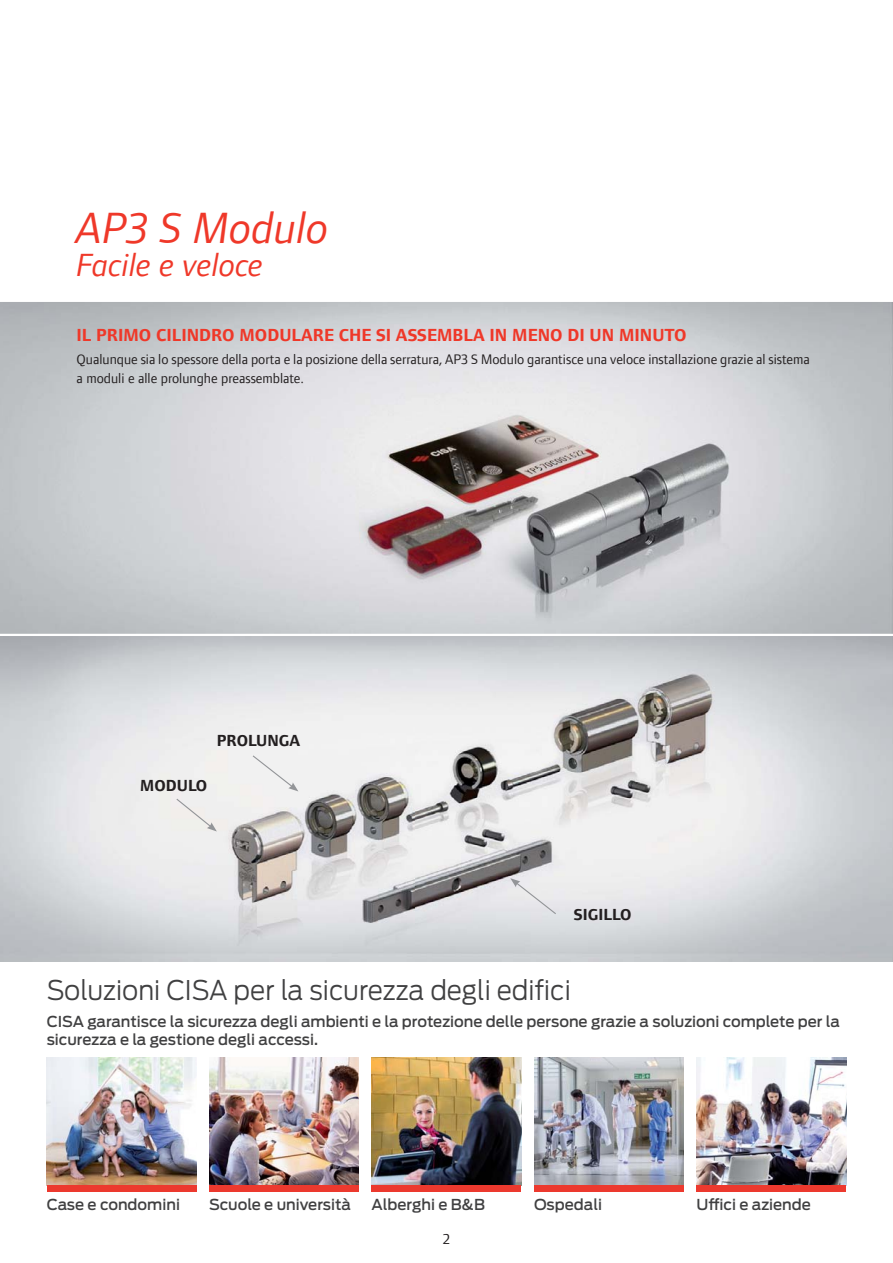
<style>
.page{position:relative;width:893px;height:1263px;background:#fff}
.page>*{position:absolute;margin:0;border:0;box-sizing:border-box;transform-origin:0 0}
.t1{font:italic 45px "Foundry Form Sans";color:#ef3829}
.t2{font:italic 33px "Foundry Form Sans";color:#ef3829}
.t3{font:300 27px "Antenna";color:#404041;scale:.95 1}
.t4{font:700 18px "Foundry Form Sans";color:#ef3829}
.t5{font:700 16.5px "Foundry Form Sans";color:#231f20}
.t6{font:500 15px/18px "Antenna";color:#404041}
.t7{font:15px "Foundry Form Sans";color:#231f20}
.t8{font:14.25px/18.8px "Foundry Form Sans";color:#231f20}
</style>
<div class="page">
<img style="left:0;top:302px;width:893px;height:659px">
<svg style="left:251px;top:754px;width:47px;height:37px"></svg>
<svg style="left:510px;top:878px;width:47px;height:37px;background:#e4e4e6"></svg>
<svg style="left:175px;top:798px;width:42px;height:34px"></svg>
<hr style="left:0;top:634px;width:893px;height:2px;background:#fff">
<img style="left:47px;top:1057px;width:149px;height:129px">
<img style="left:209px;top:1057px;width:150px;height:129px">
<img style="left:372px;top:1057px;width:149px;height:129px">
<img style="left:534px;top:1057px;width:150px;height:129px">
<img style="left:696px;top:1057px;width:150px;height:129px">
<div style="left:47px;top:1186px;width:149px;height:6px;background:#ec392e"></div>
<div style="left:209px;top:1186px;width:150px;height:6px;background:#ec392e"></div>
<div style="left:372px;top:1186px;width:149px;height:6px;background:#ec392e"></div>
<div style="left:534px;top:1186px;width:150px;height:6px;background:#ec392e"></div>
<div style="left:696px;top:1186px;width:150px;height:6px;background:#ec392e"></div>
<h1 class="t1" style="left:76px;top:203px;width:254px">AP3 S Modulo</h1>
<h2 class="t2" style="left:76px;top:247px;width:188px">Facile e veloce</h2>
<p class="t4" style="left:76px;top:325px;width:611px">IL PRIMO CILINDRO MODULARE CHE SI ASSEMBLA IN MENO DI UN MINUTO</p>
<p class="t8" style="left:76px;top:350px;width:735px">Qualunque sia lo spessore della porta e la posizione della serratura, AP3 S Modulo garantisce una veloce installazione grazie al sistema a moduli e alle prolunghe preassemblate.</p>
<p class="t5" style="left:217px;top:731px;width:85px">PROLUNGA</p>
<p class="t5" style="left:140px;top:777px;width:69px">MODULO</p>
<p class="t5" style="left:574px;top:905px;width:59px">SIGILLO</p>
<h3 class="t3" style="left:47px;top:979px;width:553px">Soluzioni CISA per la sicurezza degli edifici</h3>
<p class="t6" style="left:47px;top:1013px;width:795px">CISA garantisce la sicurezza degli ambienti e la protezione delle persone grazie a soluzioni complete per la sicurezza e la gestione degli accessi.</p>
<p class="t6" style="left:47px;top:1196px;width:135px">Case e condomini</p>
<p class="t6" style="left:209px;top:1196px;width:143px">Scuole e università</p>
<p class="t6" style="left:372px;top:1196px;width:115px">Alberghi e B&amp;B</p>
<p class="t6" style="left:534px;top:1196px;width:70px">Ospedali</p>
<p class="t6" style="left:696px;top:1196px;width:116px">Uffici e aziende</p>
<p class="t7" style="left:443px;top:1230px;width:9px">2</p>
</div>
